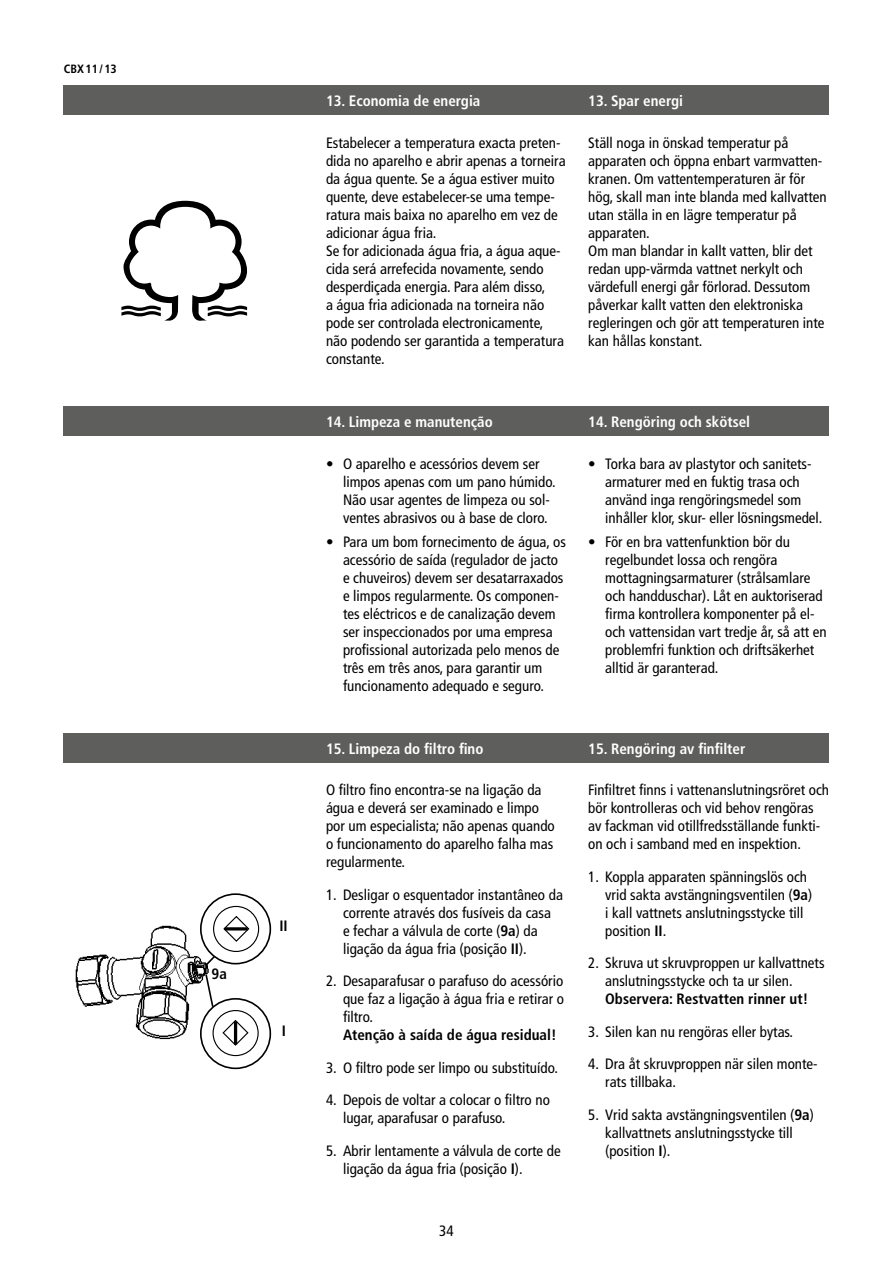
<style>
.page{position:relative;width:893px;height:1263px;background:#fff}
.page>*{position:absolute;margin:0;border:0;box-sizing:border-box;transform-origin:0 0}
.t1{font:condensed 15px/18px "Frutiger LT Std";color:#000}
.t2{font:700 condensed 15px "Frutiger LT Std";color:#fff}
.t3{font:700 condensed 15px "Frutiger LT Std";color:#000}
.t4{font:700 condensed 12px "Frutiger LT Std";color:#000}
.s1{font-weight:700}
</style>
<div class="page">
<svg style="left:121px;top:201px;width:126px;height:120px"></svg>
<div style="left:64px;top:85px;width:765px;height:30px;background:#5e5e5d"></div>
<div style="left:64px;top:406px;width:765px;height:30px;background:#5e5e5d"></div>
<img style="left:75px;top:925px;width:137px;height:116px">
<div style="left:201px;top:894px;width:69px;height:70px;background:#fff;border-radius:50%"></div>
<div style="left:200px;top:893px;width:71px;height:71px;border:2px solid #000;border-radius:50%"></div>
<div style="left:213px;top:906px;width:46px;height:46px;border:1px solid #000;border-radius:50%"></div>
<svg style="left:223px;top:915px;width:27px;height:27px"></svg>
<hr style="left:225px;top:927px;width:23px;height:3px;background:#000">
<div style="left:201px;top:999px;width:69px;height:69px;background:#fff;border-radius:50%"></div>
<div style="left:200px;top:998px;width:71px;height:71px;border:2px solid #000;border-radius:50%"></div>
<div style="left:213px;top:1010px;width:46px;height:46px;border:1px solid #000;border-radius:50%"></div>
<svg style="left:222px;top:1019px;width:27px;height:27px"></svg>
<hr style="left:234px;top:1021px;width:3px;height:23px;background:#000">
<svg style="left:204px;top:954px;width:13px;height:13px"></svg>
<svg style="left:204px;top:973px;width:11px;height:35px"></svg>
<div style="left:64px;top:733px;width:765px;height:30px;background:#5e5e5d"></div>
<p class="t4" style="left:64px;top:61px;width:55px">CBX11/13</p>
<p class="t3" style="left:212px;top:965px;width:17px">9a</p>
<p class="t3" style="left:279px;top:917px;width:10px">II</p>
<p class="t3" style="left:282px;top:1022px;width:6px">I</p>
<p class="t2" style="left:326px;top:91px;width:156px">13. Economia de energia</p>
<p class="t2" style="left:588px;top:91px;width:96px">13. Spar energi</p>
<p class="t1" style="left:326px;top:134px;width:241px">Estabelecer a temperatura exacta preten&shy;dida no aparelho e abrir apenas a torneira da água quente. Se a água estiver muito quente, deve estabelecer-se uma tempe&shy;ratura mais baixa no aparelho em vez de adicionar água fria.<br>Se for adicionada água fria, a água aque&shy;cida será arrefecida novamente, sendo desperdiçada energia. Para além disso,<br>a água fria adicionada na torneira não pode ser controlada electronicamente, não podendo ser garantida a temperatura constante.</p>
<p class="t1" style="left:588px;top:134px;width:240px">Ställ noga in önskad temperatur på apparaten och öppna enbart varmvatten&shy;kranen. Om vattentemperaturen är för hög, skall man inte blanda med kallvatten utan ställa in en lägre temperatur på apparaten.<br>Om man blandar in kallt vatten, blir det redan upp-värmda vattnet nerkylt och värdefull energi går förlorad. Dessutom påverkar kallt vatten den elektroniska regleringen och gör att temperaturen inte kan hållas konstant.</p>
<p class="t2" style="left:326px;top:413px;width:168px">14. Limpeza e manutenção</p>
<p class="t1" style="left:343px;top:454px;width:214px;text-indent:-17px">• O aparelho e acessórios devem ser limpos apenas com um pano húmido.<br>Não usar agentes de limpeza ou sol&shy;ventes abrasivos ou à base de cloro.</p>
<p class="t1" style="left:343px;top:533px;width:224px;text-indent:-17px">• Para um bom fornecimento de água, os acessório de saída (regulador de jacto e chuveiros) devem ser desatarraxados e limpos regularmente. Os componen&shy;tes eléctricos e de canalização devem ser inspeccionados por uma empresa profissional autorizada pelo menos de três em três anos, para garantir um funcionamento adequado e seguro.</p>
<p class="t2" style="left:588px;top:413px;width:163px">14. Rengöring och skötsel</p>
<p class="t1" style="left:605px;top:454px;width:219px;text-indent:-17px">• Torka bara av plastytor och sanitets&shy;armaturer med en fuktig trasa och använd inga rengöringsmedel som inhåller klor, skur- eller lösningsmedel.</p>
<p class="t1" style="left:605px;top:533px;width:223px;text-indent:-17px">• För en bra vattenfunktion bör du regelbundet lossa och rengöra mottagningsarmaturer (strålsamlare och handduschar). Låt en auktoriserad firma kontrollera komponenter på el&shy;och vattensidan vart tredje år, så att en problemfri funktion och driftsäkerhet alltid är garanterad.</p>
<p class="t2" style="left:326px;top:740px;width:159px">15. Limpeza do filtro fino</p>
<p class="t2" style="left:588px;top:740px;width:159px">15. Rengöring av finfilter</p>
<p class="t1" style="left:326px;top:781px;width:230px">O filtro fino encontra-se na ligação da água e deverá ser examinado e limpo por um especialista; não apenas quando o funcionamento do aparelho falha mas regularmente.</p>
<p class="t1" style="left:343px;top:886px;width:221px;text-indent:-17px">1. Desligar o esquentador instantâneo da corrente através dos fusíveis da casa<br>e fechar a válvula de corte (<span class="s1">9a</span>) da ligação da água fria (posição <span class="s1">II</span>).</p>
<p class="t1" style="left:343px;top:972px;width:222px;text-align:justify;text-indent:-17px">2. Desaparafusar o parafuso do acessório que faz a ligação à água fria e retirar o filtro.</p>
<p class="t3" style="left:343px;top:1026px;width:215px">Atenção à saída de água residual!</p>
<p class="t1" style="left:326px;top:1058px;width:233px">3. O filtro pode ser limpo ou substituído.</p>
<p class="t1" style="left:343px;top:1091px;width:208px;text-indent:-17px">4. Depois de voltar a colocar o filtro no lugar, aparafusar o parafuso.</p>
<p class="t1" style="left:343px;top:1141px;width:219px;text-indent:-17px">5. Abrir lentamente a válvula de corte de ligação da água fria (posição <span class="s1">I</span>).</p>
<p class="t1" style="left:439px;top:1222px;width:16px">34</p>
<p class="t1" style="left:588px;top:781px;width:242px">Finfiltret finns i vattenanslutningsröret och bör kontrolleras och vid behov rengöras av fackman vid otillfredsställande funkti&shy;on och i samband med en inspektion.</p>
<p class="t1" style="left:605px;top:868px;width:208px;text-indent:-17px">1. Koppla apparaten spänningslös och vrid sakta avstängningsventilen (<span class="s1">9a</span>) i kall vattnets anslutningsstycke till position <span class="s1">II</span>.</p>
<p class="t1" style="left:605px;top:954px;width:221px;text-indent:-17px">2. Skruva ut skruvproppen ur kallvattnets anslutningsstycke och ta ur silen.</p>
<p class="t3" style="left:605px;top:990px;width:204px">Observera: Restvatten rinner ut!</p>
<p class="t1" style="left:588px;top:1022px;width:206px">3. Silen kan nu rengöras eller bytas.</p>
<p class="t1" style="left:605px;top:1055px;width:214px;text-indent:-17px">4. Dra åt skruvproppen när silen monte&shy;rats tillbaka.</p>
<p class="t1" style="left:605px;top:1105px;width:210px;text-indent:-17px">5. Vrid sakta avstängningsventilen (<span class="s1">9a</span>) kallvattnets anslutningsstycke till (position <span class="s1">I</span>).</p>
</div>
